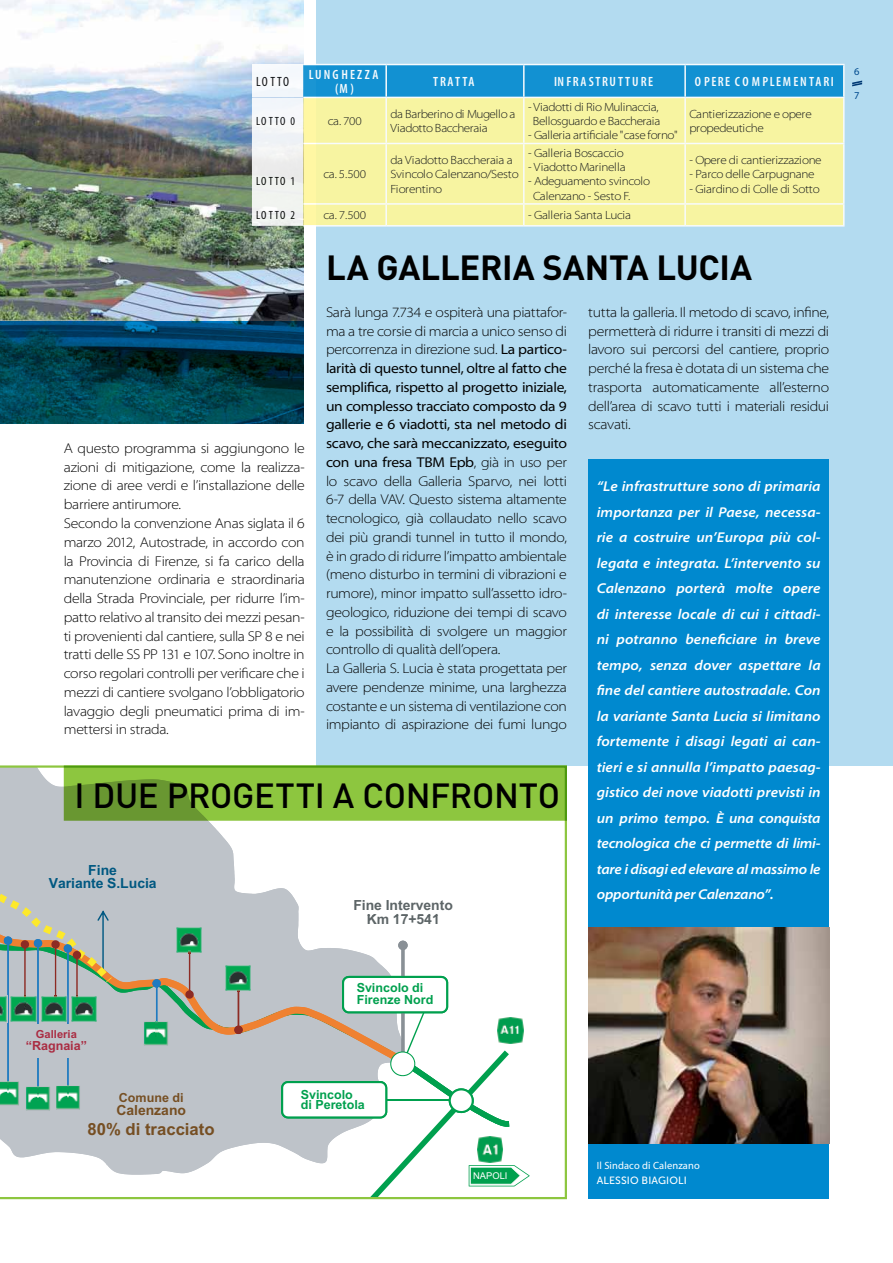
<style>
.page{position:relative;width:893px;height:1263px;background:#fff}
.page>*{position:absolute;margin:0;border:0;box-sizing:border-box;transform-origin:0 0}
.t1{font:500 34.5px "DIN";letter-spacing:-.01em;color:#000}
.t2{font:700 34.5px "DIN";letter-spacing:-.01em;color:#000}
.t3{font:700 16.65px "Arial";color:#764f23}
.t4{font:14.25px/18.8px "Myriad MM 215 700";letter-spacing:-.025em;color:#000;text-align:justify}
.t5{font:14.25px/25.5px "Myriad MM It 565 700";letter-spacing:-.015em;color:#fff;text-align:justify}
.t6{font:14.25px/18.8px "Myriad MM 400 700";letter-spacing:-.025em;color:#000;text-align:justify}
.t7{font:700 13.95px "Arial";color:#5d6567}
.t8{font:700 13.95px/13.4px "Arial";color:#005881;text-align:center}
.t9{font:700 13.95px "Arial";color:#764f23}
.t10{font:13.5px "Myriad MM 565 300";letter-spacing:.125em;color:#fff}
.t11{font:13.5px "Myriad MM 565 300";letter-spacing:.145em;color:#fff}
.t12{font:13.5px/14.4px "Myriad MM 565 300";letter-spacing:.17em;color:#fff;text-align:center}
.t13{font:13.5px "Myriad MM 400 300";letter-spacing:.13em;color:#000}
.t14{font:700 12.6px/12px "Arial";color:#00a04e}
.t15{font:700 12.6px "Arial";color:#aa2c42}
.t16{font:700 12.6px "Arial";color:#764f23}
.t17{font:12px/14.4px "Myriad MM 215 700";letter-spacing:-.015em;color:#000}
.t18{font:12px "Myriad MM 400 300";letter-spacing:.13em;color:#000}
.t19{font:700 11.1px "Arial";color:#aa2c42}
.t20{font:10.5px "Myriad MM 400 600";letter-spacing:.01em;color:#fff}
.t21{font:10.5px "Museo Sans 500";letter-spacing:.01em;color:#fff}
.t22{font:10.5px "Myriad MM 400 600";color:#004a8f}
.t23{font:9.3px "Arial";letter-spacing:.005em;color:#fff}
.s1{font-family:"Myriad MM 400 700"}
.s2{font-family:"Myriad MM 215 700"}
</style>
<div class="page">
<div style="left:316px;top:0;width:577px;height:765px;background:#b3dbf0"></div>
<div style="left:588px;top:459px;width:241px;height:740px;background:#0089cf"></div>
<img style="left:0;top:0;width:303px;height:321px">
<svg style="left:852px;top:81px;width:10px;height:5px"></svg>
<svg style="left:252px;top:65px;width:591px;height:161px"></svg>
<div style="left:303px;top:98px;width:540px;height:127px;background:#f7f4a1"></div>
<hr style="left:303px;top:64px;width:83px;height:1px;background:#fff">
<hr style="left:386px;top:64px;width:138px;height:1px;background:#fff">
<hr style="left:385px;top:65px;width:2px;height:32px;background:#fff">
<hr style="left:524px;top:64px;width:161px;height:1px;background:#fff">
<hr style="left:523px;top:65px;width:2px;height:32px;background:#fff">
<hr style="left:685px;top:64px;width:160px;height:1px;background:#fff">
<hr style="left:684px;top:65px;width:2px;height:32px;background:#fff">
<hr style="left:843px;top:65px;width:2px;height:32px;background:#fff">
<hr style="left:303px;top:97px;width:83px;height:1px;background:#fff">
<hr style="left:386px;top:97px;width:138px;height:1px;background:#fff">
<hr style="left:385px;top:98px;width:2px;height:45px;background:#fff">
<hr style="left:524px;top:97px;width:161px;height:1px;background:#fff">
<hr style="left:523px;top:98px;width:2px;height:45px;background:#fff">
<hr style="left:685px;top:97px;width:160px;height:1px;background:#fff">
<hr style="left:684px;top:98px;width:2px;height:45px;background:#fff">
<hr style="left:843px;top:98px;width:2px;height:45px;background:#fff">
<hr style="left:303px;top:143px;width:83px;height:1px;background:#fff">
<hr style="left:386px;top:143px;width:138px;height:1px;background:#fff">
<hr style="left:385px;top:144px;width:2px;height:59px;background:#fff">
<hr style="left:524px;top:143px;width:161px;height:1px;background:#fff">
<hr style="left:523px;top:144px;width:2px;height:59px;background:#fff">
<hr style="left:685px;top:143px;width:160px;height:1px;background:#fff">
<hr style="left:684px;top:144px;width:2px;height:59px;background:#fff">
<hr style="left:843px;top:144px;width:2px;height:59px;background:#fff">
<hr style="left:303px;top:203px;width:83px;height:2px;background:#fff">
<hr style="left:386px;top:203px;width:138px;height:2px;background:#fff">
<hr style="left:385px;top:205px;width:2px;height:20px;background:#fff">
<hr style="left:524px;top:203px;width:161px;height:2px;background:#fff">
<hr style="left:523px;top:205px;width:2px;height:20px;background:#fff">
<hr style="left:685px;top:203px;width:160px;height:2px;background:#fff">
<hr style="left:684px;top:205px;width:2px;height:20px;background:#fff">
<hr style="left:843px;top:205px;width:2px;height:20px;background:#fff">
<hr style="left:303px;top:225px;width:83px;height:2px;background:#fff">
<hr style="left:386px;top:225px;width:138px;height:2px;background:#fff">
<hr style="left:524px;top:225px;width:161px;height:2px;background:#fff">
<hr style="left:685px;top:225px;width:160px;height:2px;background:#fff">
<svg style="left:0;top:321px;width:304px;height:102px;background:#004053"></svg>
<svg style="left:0;top:765px;width:567px;height:433px"></svg>
<img style="left:588px;top:927px;width:241px;height:217px">
<p class="t13" style="left:256px;top:75px;width:35px">LOTTO</p>
<p class="t12" style="left:309px;top:68px;width:71px">LUNGHEZZA (M)</p>
<p class="t10" style="left:433px;top:75px;width:42px">TRATTA</p>
<p class="t10" style="left:554px;top:75px;width:99px">IN FRASTRU TTU RE</p>
<p class="t11" style="left:695px;top:75px;width:83px">OPERE COMPLEMEN</p>
<p class="t10" style="left:809px;top:75px;width:26px">TARI</p>
<p class="t18" style="left:256px;top:115px;width:40px">LOTTO 0</p>
<p class="t17" style="left:328px;top:114px;width:35px">ca. 700</p>
<p class="t17" style="left:390px;top:107px;width:127px">da Barberino di Mugello a<br>Viadotto Baccheraia</p>
<p class="t17" style="left:528px;top:100px;width:134px;text-align:center">- Viadotti di Rio Mulinaccia,<br>Bellosguardo e Baccheraia</p>
<p class="t17" style="left:528px;top:129px;width:152px">- Galleria artificiale "case forno"</p>
<p class="t17" style="left:689px;top:107px;width:124px">Cantierizzazione e opere propedeutiche</p>
<p class="t18" style="left:256px;top:176px;width:40px">LOTTO 1</p>
<p class="t17" style="left:324px;top:168px;width:44px">ca. 5.500</p>
<p class="t17" style="left:390px;top:153px;width:130px">da Viadotto Baccheraia a<br>Svincolo Calenzano/Sesto<br>Fiorentino</p>
<p class="t17" style="left:528px;top:146px;width:97px">- Galleria Boscaccio</p>
<p class="t17" style="left:528px;top:160px;width:99px">- Viadotto Marinella</p>
<p class="t17" style="left:533px;top:175px;width:119px;text-indent:-5px">- Adeguamento svincolo<br>Calenzano - Sesto F.</p>
<p class="t18" style="left:256px;top:210px;width:40px">LOTTO 2</p>
<p class="t17" style="left:324px;top:209px;width:44px">ca. 7.500</p>
<p class="t17" style="left:528px;top:209px;width:105px">- Galleria Santa Lucia</p>
<p class="t17" style="left:689px;top:153px;width:134px">- Opere di cantierizzazione</p>
<p class="t17" style="left:689px;top:168px;width:127px">- Parco delle Carpugnane</p>
<p class="t17" style="left:689px;top:182px;width:132px">- Giardino di Colle di Sotto</p>
<h1 class="t2" style="left:326px;top:245px;width:428px">LA GALLERIA SANTA LUCIA</h1>
<p class="t4" style="left:64px;top:439px;width:243px;text-align:left">A questo programma si aggiungono le azioni di mitigazione, come la realizza&shy;zione di aree verdi e l’installazione delle barriere antirumore.<br>Secondo la convenzione Anas siglata il 6 marzo 2012, Autostrade, in accordo con la Provincia di Firenze, si fa carico della manutenzione ordinaria e straordinaria della Strada Provinciale, per ridurre l’im&shy;patto relativo al transito dei mezzi pesan&shy;ti provenienti dal cantiere, sulla SP 8 e nei tratti delle SS PP 131 e 107. Sono inoltre in corso regolari controlli per verificare che i mezzi di cantiere svolgano l’obbligatorio lavaggio degli pneumatici prima di im&shy;mettersi in strada.</p>
<p class="t4" style="left:326px;top:303px;width:243px">Sarà lunga 7.734 e ospiterà una piattafor&shy;ma a tre corsie di marcia a unico senso di percorrenza in direzione sud. <span class="s1">La partico-</span></p>
<p class="t6" style="left:326px;top:360px;width:242px">larità di questo tunnel, oltre al fatto che semplifica, rispetto al progetto iniziale, un complesso tracciato composto da 9 gallerie e 6 viadotti, sta nel metodo di scavo, che sarà meccanizzato, eseguito con una fresa TBM Epb<span class="s2">, già in uso per</span></p>
<p class="t4" style="left:326px;top:472px;width:243px;text-align:left">lo scavo della Galleria Sparvo, nei lotti 6-7 della VAV. Questo sistema altamente tecnologico, già collaudato nello scavo dei più grandi tunnel in tutto il mondo, è in grado di ridurre l’impatto ambientale (meno disturbo in termini di vibrazioni e rumore), minor impatto sull’assetto idro&shy;geologico, riduzione dei tempi di scavo e la possibilità di svolgere un maggior controllo di qualità dell’opera.<br>La Galleria S. Lucia è stata progettata per avere pendenze minime, una larghezza costante e un sistema di ventilazione con impianto di aspirazione dei fumi lungo</p>
<h1 class="t1" style="left:74px;top:773px;width:487px">I DUE PROGETTI A CONFRONTO</h1>
<p class="t8" style="left:49px;top:864px;width:109px">Fine<br>Variante S.Lucia</p>
<p class="t7" style="left:353px;top:900px;width:101px">Fine Intervento</p>
<p class="t7" style="left:367px;top:913px;width:75px">Km 17+541</p>
<p class="t4" style="left:588px;top:303px;width:242px">tutta la galleria. Il metodo di scavo, infine, permetterà di ridurre i transiti di mezzi di lavoro sui percorsi del cantiere, proprio perché la fresa è dotata di un sistema che trasporta automaticamente all’esterno dell’area di scavo tutti i materiali residui scavati.</p>
<p class="t5" style="left:597px;top:475px;width:225px">“Le infrastrutture sono di primaria importanza per il Paese, necessa&shy;rie a costruire un’Europa più col&shy;legata e integrata. L’intervento su Calenzano porterà molte opere di interesse locale di cui i cittadi&shy;ni potranno beneficiare in breve tempo, senza dover aspettare la fine del cantiere autostradale. Con la variante Santa Lucia si limitano fortemente i disagi legati ai can&shy;tieri e si annulla l’impatto paesag&shy;gistico dei nove viadotti previsti in un primo tempo. È una conquista tecnologica che ci permette di limi&shy;tare i disagi ed elevare al massimo le opportunità per Calenzano”.</p>
<p class="t22" style="left:854px;top:67px;width:7px">6</p>
<p class="t22" style="left:854px;top:91px;width:7px">7</p>
<p class="t19" style="left:36px;top:1030px;width:42px">Galleria</p>
<p class="t15" style="left:26px;top:1040px;width:63px">“Ragnaia”</p>
<p class="t14" style="left:357px;top:983px;width:78px">Svincolo di<br>Firenze Nord</p>
<p class="t16" style="left:119px;top:1093px;width:66px">Comune di</p>
<p class="t14" style="left:301px;top:1084px;width:68px">Svincolo di<br>Peretola</p>
<p class="t14" style="left:301px;top:1090px;width:66px;line-height:10.6px">Svincolo di Peretola</p>
<p class="t9" style="left:116px;top:1105px;width:71px">Calenzano</p>
<p class="t3" style="left:88px;top:1123px;width:129px">80% di tracciato</p>
<p class="t23" style="left:473px;top:1170px;width:36px">NAPOLI</p>
<p class="t20" style="left:597px;top:1160px;width:105px">Il Sindaco di Calenzano</p>
<p class="t21" style="left:597px;top:1175px;width:92px">ALESSIO BIAGIOLI</p>
</div>
